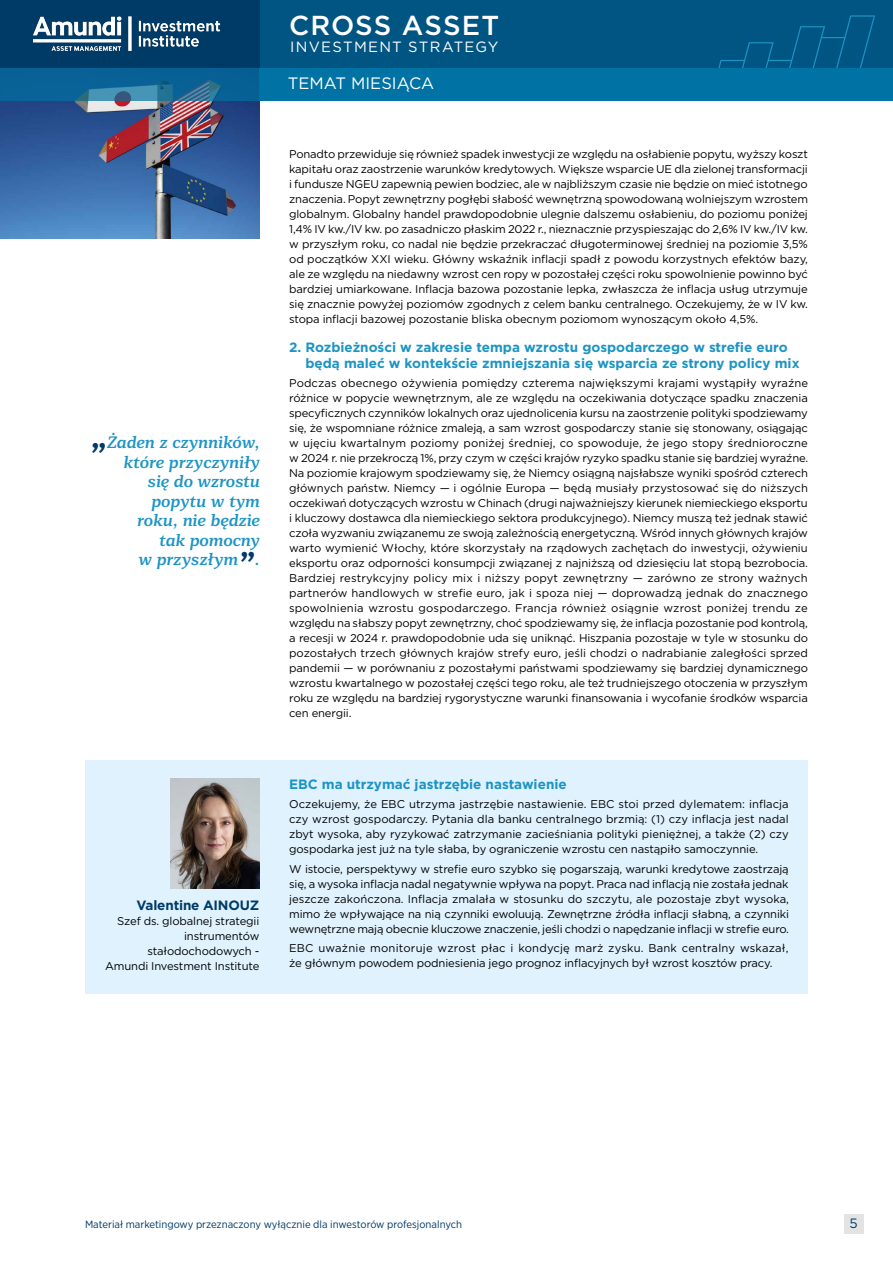
<style>
.page{position:relative;width:893px;height:1263px;background:#fff}
.page>*{position:absolute;margin:0;border:0;box-sizing:border-box;transform-origin:0 0}
.t1{font:500 27.45px "Gotham";letter-spacing:.04em;color:#fff}
.t2{font:italic 700 16.5px/19.5px "Mediator Serif";letter-spacing:-.01em;color:#1c94c4;text-align:right}
.t3{font:16.5px "Gotham";color:#fff}
.t4{font:14.85px "Gotham";letter-spacing:.08em;color:#fff}
.t5{font:700 13.5px/16.2px "Gotham";color:#1c94c4}
.t6{font:700 13.5px "Gotham";letter-spacing:-.01em;color:#003b68}
.t7{font:13.5px "Gotham";color:#003b68}
.t8{font:11.25px/15px "Gotham";letter-spacing:-.01em;color:#000;text-align:justify}
.t9{font:10.5px "Gotham Narrow";color:#003b68;scale:1.05 1}
.s1{font-weight:900;font-size:27px;color:#003b68}
</style>
<div class="page">
<img style="left:0;top:101px;width:259px;height:137px">
<svg style="left:0;top:68px;width:259px;height:33px;background:#136797"></svg>
<div style="left:259px;top:68px;width:634px;height:33px;background:#0072a3"></div>
<div style="left:0;top:0;width:893px;height:68px;background:#005583"></div>
<svg style="left:718px;top:15px;width:157px;height:53px"></svg>
<div style="left:0;top:0;width:259px;height:68px;background:#003b68"></div>
<img style="left:33px;top:16px;width:188px;height:35px">
<div style="left:85px;top:760px;width:723px;height:234px;background:#dff2fd"></div>
<img style="left:170px;top:778px;width:89px;height:111px">
<div style="left:844px;top:1214px;width:19px;height:19px;background:#e3e3e3"></div>
<h1 class="t1" style="left:289px;top:7px;width:212px">CROSS ASSET</h1>
<h3 class="t4" style="left:290px;top:37px;width:210px">INVESTMENT STRATEGY</h3>
<h2 class="t2" style="left:90px;top:433px;width:171px"><span class="s1">„</span>Żaden z czynników, które przyczyniły<br>się do wzrostu popytu w tym<br>roku, nie będzie<br>tak pomocny<br>w przyszłym<span class="s1">”</span>.</h2>
<p class="t6" style="left:137px;top:896px;width:124px">Valentine AINOUZ</p>
<p class="t8" style="left:105px;top:913px;width:156px;text-align:right">Szef ds. globalnej strategii instrumentów stałodochodowych -<br>Amundi Investment Institute</p>
<h2 class="t3" style="left:288px;top:72px;width:148px">TEMAT MIESIĄCA</h2>
<p class="t8" style="left:289px;top:146px;width:520px">Ponadto przewiduje się również spadek inwestycji ze względu na osłabienie popytu, wyższy koszt kapitału oraz zaostrzenie warunków kredytowych. Większe wsparcie UE dla zielonej transformacji i fundusze NGEU zapewnią pewien bodziec, ale w najbliższym czasie nie będzie on mieć istotnego znaczenia. Popyt zewnętrzny pogłębi słabość wewnętrzną spowodowaną wolniejszym wzrostem globalnym. Globalny handel prawdopodobnie ulegnie dalszemu osłabieniu, do poziomu poniżej 1,4% IV kw./IV kw. po zasadniczo płaskim 2022 r., nieznacznie przyspieszając do 2,6% IV kw./IV kw. w przyszłym roku, co nadal nie będzie przekraczać długoterminowej średniej na poziomie 3,5% od początków XXI wieku. Główny wskaźnik inflacji spadł z powodu korzystnych efektów bazy, ale ze względu na niedawny wzrost cen ropy w pozostałej części roku spowolnienie powinno być bardziej umiarkowane. Inflacja bazowa pozostanie lepka, zwłaszcza że inflacja usług utrzymuje się znacznie powyżej poziomów zgodnych z celem banku centralnego. Oczekujemy, że w IV kw. stopa inflacji bazowej pozostanie bliska obecnym poziomom wynoszącym około 4,5%.</p>
<p class="t5" style="left:305px;top:339px;width:496px;text-indent:-16px">2. Rozbieżności w zakresie tempa wzrostu gospodarczego w strefie euro będą maleć w kontekście zmniejszania się wsparcia ze strony policy mix</p>
<p class="t8" style="left:289px;top:376px;width:521px">Podczas obecnego ożywienia pomiędzy czterema największymi krajami wystąpiły wyraźne różnice w popycie wewnętrznym, ale ze względu na oczekiwania dotyczące spadku znaczenia specyficznych czynników lokalnych oraz ujednolicenia kursu na zaostrzenie polityki spodziewamy się, że wspomniane różnice zmaleją, a sam wzrost gospodarczy stanie się stonowany, osiągając w ujęciu kwartalnym poziomy poniżej średniej, co spowoduje, że jego stopy średnioroczne w 2024 r. nie przekroczą 1%, przy czym w części krajów ryzyko spadku stanie się bardziej wyraźne.<br>Na poziomie krajowym spodziewamy się, że Niemcy osiągną najsłabsze wyniki spośród czterech głównych państw. Niemcy — i ogólnie Europa — będą musiały przystosować się do niższych oczekiwań dotyczących wzrostu w Chinach (drugi najważniejszy kierunek niemieckiego eksportu i kluczowy dostawca dla niemieckiego sektora produkcyjnego). Niemcy muszą też jednak stawić czoła wyzwaniu związanemu ze swoją zależnością energetyczną. Wśród innych głównych krajów warto wymienić Włochy, które skorzystały na rządowych zachętach do inwestycji, ożywieniu eksportu oraz odporności konsumpcji związanej z najniższą od dziesięciu lat stopą bezrobocia.<br>Bardziej restrykcyjny policy mix i niższy popyt zewnętrzny — zarówno ze strony ważnych partnerów handlowych w strefie euro, jak i spoza niej — doprowadzą jednak do znacznego spowolnienia wzrostu gospodarczego. Francja również osiągnie wzrost poniżej trendu ze względu na słabszy popyt zewnętrzny, choć spodziewamy się, że inflacja pozostanie pod kontrolą, a recesji w 2024 r. prawdopodobnie uda się uniknąć. Hiszpania pozostaje w tyle w stosunku do pozostałych trzech głównych krajów strefy euro, jeśli chodzi o nadrabianie zaległości sprzed pandemii — w porównaniu z pozostałymi państwami spodziewamy się bardziej dynamicznego wzrostu kwartalnego w pozostałej części tego roku, ale też trudniejszego otoczenia w przyszłym roku ze względu na bardziej rygorystyczne warunki finansowania i wycofanie środków wsparcia cen energii.</p>
<p class="t5" style="left:289px;top:776px;width:279px">EBC ma utrzymać jastrzębie nastawienie</p>
<p class="t8" style="left:289px;top:796px;width:501px">Oczekujemy, że EBC utrzyma jastrzębie nastawienie. EBC stoi przed dylematem: inflacja czy wzrost gospodarczy. Pytania dla banku centralnego brzmią: (1) czy inflacja jest nadal zbyt wysoka, aby ryzykować zatrzymanie zacieśniania polityki pieniężnej, a także (2) czy gospodarka jest już na tyle słaba, by ograniczenie wzrostu cen nastąpiło samoczynnie.</p>
<p class="t8" style="left:289px;top:861px;width:501px">W istocie, perspektywy w strefie euro szybko się pogarszają, warunki kredytowe zaostrzają się, a wysoka inflacja nadal negatywnie wpływa na popyt. Praca nad inflacją nie została jednak jeszcze zakończona. Inflacja zmalała w stosunku do szczytu, ale pozostaje zbyt wysoka, mimo że wpływające na nią czynniki ewoluują. Zewnętrzne źródła inflacji słabną, a czynniki wewnętrzne mają obecnie kluczowe znaczenie, jeśli chodzi o napędzanie inflacji w strefie euro.</p>
<p class="t8" style="left:289px;top:940px;width:501px">EBC uważnie monitoruje wzrost płac i kondycję marż zysku. Bank centralny wskazał, że głównym powodem podniesienia jego prognoz inflacyjnych był wzrost kosztów pracy.</p>
<p class="t9" style="left:85px;top:1218px;width:360px">Materiał marketingowy przeznaczony wyłącznie dla inwestorów profesjonalnych</p>
<p class="t7" style="left:849px;top:1215px;width:10px">5</p>
</div>
